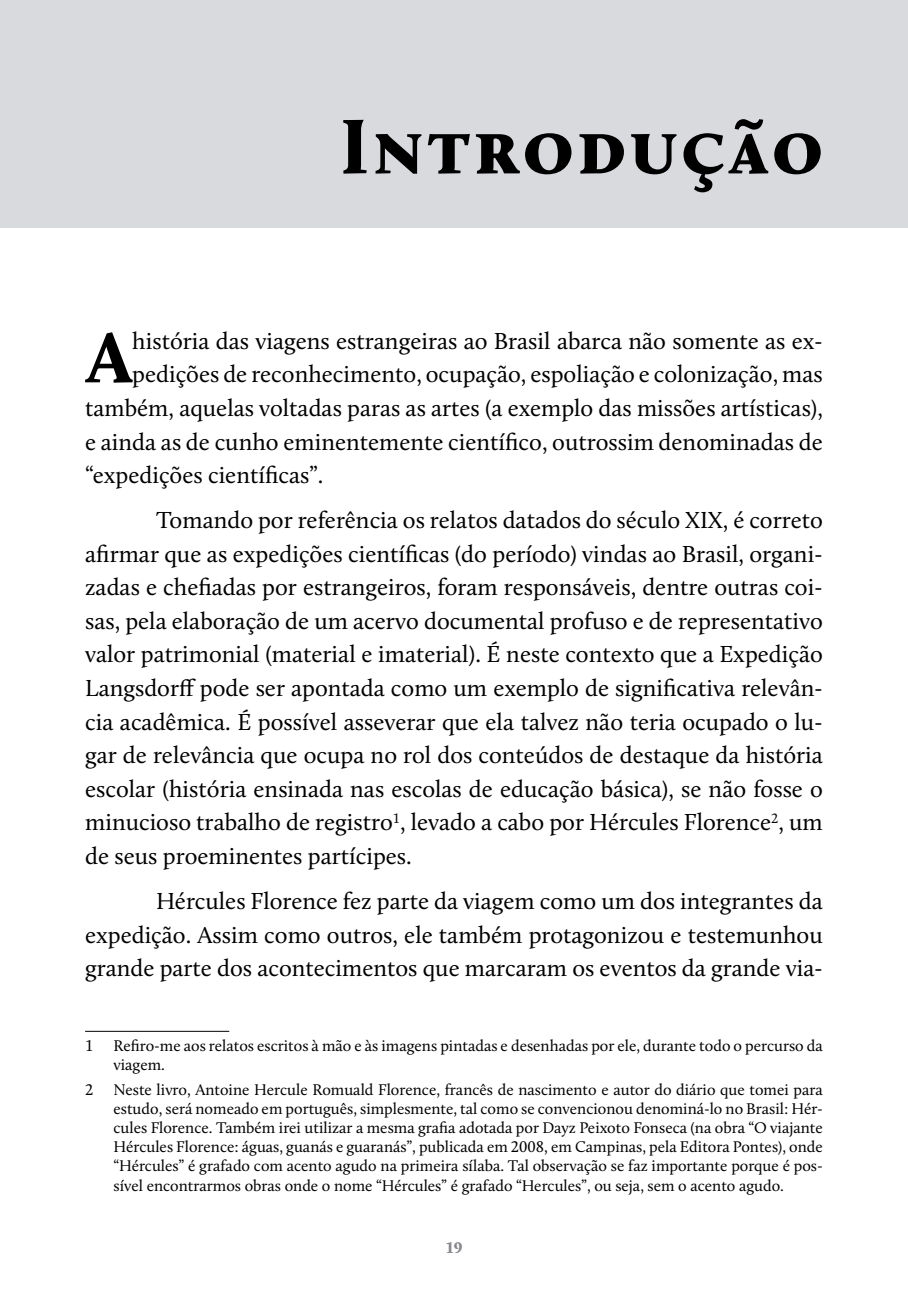
<style>
.page{position:relative;width:908px;height:1304px;background:#fff}
.page>*{position:absolute;margin:0;border:0;box-sizing:border-box;transform-origin:0 0}
.t1{font:900 80px "Calluna";letter-spacing:.05em;color:#000}
.t2{font:900 74px "Calluna";color:#000}
.t3{font:24px/33.6px "Calluna";color:#000;text-align:justify}
.t4{font:16px/19.2px "Calluna";color:#000}
.t5{font:900 16px "Calluna";color:#89878c}
</style>
<div class="page">
<div style="left:0;top:0;width:907px;height:227px;background:#d8dade"></div>
<hr style="left:85px;top:1031px;width:144px;height:1px;background:#000">
<h1 class="t1" style="left:339px;top:96px;width:484px">Introdução</h1>
<h2 class="t2" style="left:87px;top:311px;width:47px">A</h2>
<p class="t3" style="left:132px;top:324px;width:691px">história das viagens estrangeiras ao Brasil abarca não somente as ex-</p>
<p class="t3" style="left:132px;top:357px;width:691px">pedições de reconhecimento, ocupação, espoliação e colonização, mas</p>
<p class="t3" style="left:85px;top:391px;width:739px">também, aquelas voltadas paras as artes (a exemplo das missões artísticas),</p>
<p class="t3" style="left:85px;top:424px;width:738px">e ainda as de cunho eminentemente científico, outrossim denominadas de</p>
<p class="t3" style="left:85px;top:458px;width:240px">“expedições científicas”.</p>
<p class="t3" style="left:85px;top:503px;width:739px;text-indent:71px">Tomando por referência os relatos datados do século XIX, é correto afirmar que as expedições científicas (do período) vindas ao Brasil, organi&shy;zadas e chefiadas por estrangeiros, foram responsáveis, dentre outras coi&shy;sas, pela elaboração de um acervo documental profuso e de representativo valor patrimonial (material e imaterial). É neste contexto que a Expedição Langsdorff pode ser apontada como um exemplo de significativa relevân&shy;cia acadêmica. É possível asseverar que ela talvez não teria ocupado o lu&shy;gar de relevância que ocupa no rol dos conteúdos de destaque da história escolar (história ensinada nas escolas de educação básica), se não fosse o minucioso trabalho de registro<sup>1</sup>, levado a cabo por Hércules Florence<sup>2</sup>, um de seus proeminentes partícipes.</p>
<p class="t3" style="left:85px;top:884px;width:739px;text-indent:71px">Hércules Florence fez parte da viagem como um dos integrantes da expedição. Assim como outros, ele também protagonizou e testemunhou grande parte dos acontecimentos que marcaram os eventos da grande via-</p>
<p class="t4" style="left:85px;top:1035px;width:10px">1</p>
<p class="t4" style="left:113px;top:1035px;width:710px">Refiro-me aos relatos escritos à mão e às imagens pintadas e desenhadas por ele, durante todo o percurso da viagem.</p>
<p class="t4" style="left:85px;top:1079px;width:10px">2</p>
<p class="t4" style="left:113px;top:1079px;width:710px;text-align:justify">Neste livro, Antoine Hercule Romuald Florence, francês de nascimento e autor do diário que tomei para estudo, será nomeado em português, simplesmente, tal como se convencionou denominá-lo no Brasil: Hér&shy;cules Florence. Também irei utilizar a mesma grafia adotada por Dayz Peixoto Fonseca (na obra “O viajante Hércules Florence: águas, guanás e guaranás”, publicada em 2008, em Campinas, pela Editora Pontes), onde “Hércules” é grafado com acento agudo na primeira sílaba. Tal observação se faz importante porque é pos&shy;sível encontrarmos obras onde o nome “Hércules” é grafado “Hercules”, ou seja, sem o acento agudo.</p>
<p class="t5" style="left:445px;top:1238px;width:18px">19</p>
</div>
